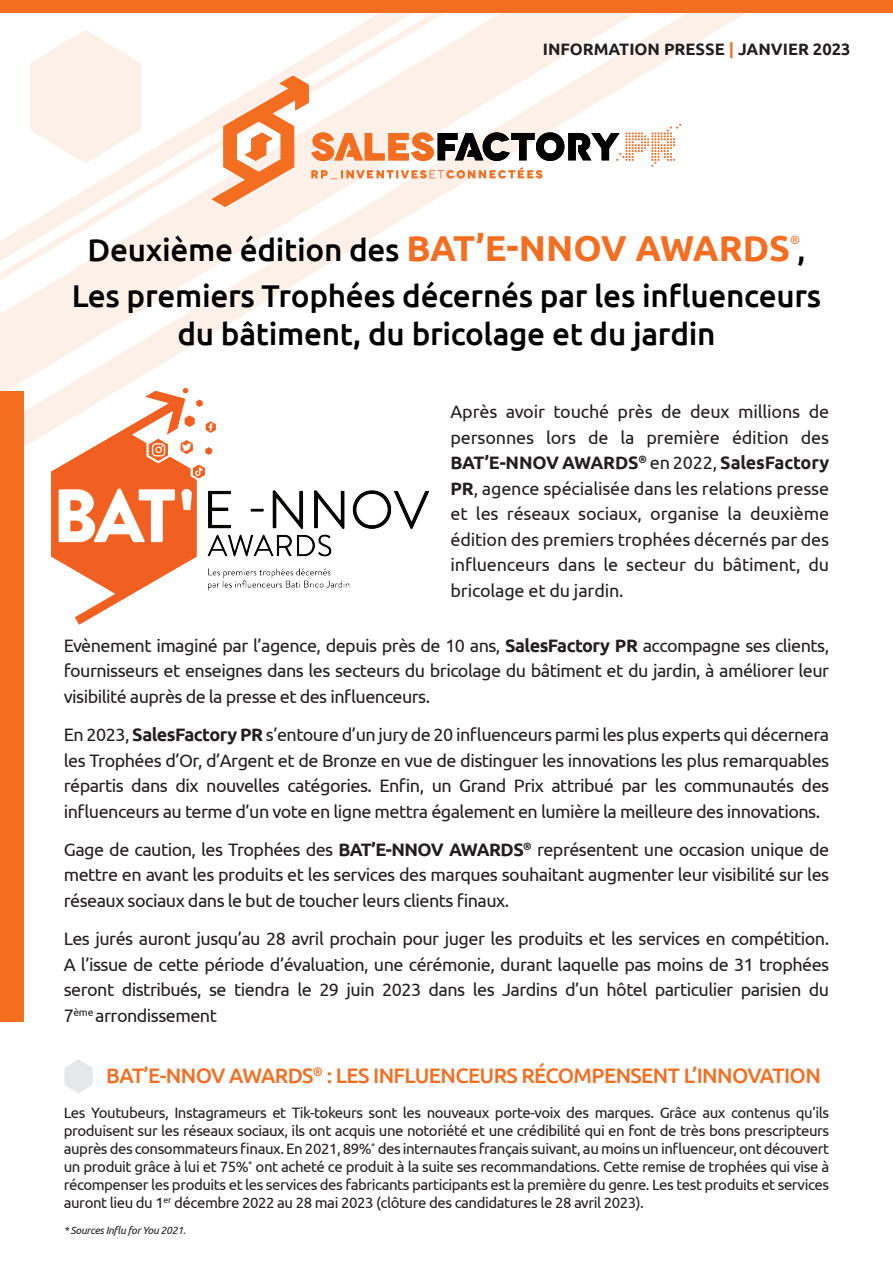
<style>
.page{position:relative;width:893px;height:1263px;background:#fff}
.page>*{position:absolute;margin:0;border:0;box-sizing:border-box;transform-origin:0 0}
.t1{font:500 31.5px/37.5px "Ubuntu";letter-spacing:-.01em;color:#000001;text-align:center}
.t2{font:500 21px "Ubuntu";letter-spacing:-.03em;color:#f36e21}
.t3{font:18px/25.5px "Ubuntu";letter-spacing:-.03em;color:#231f20;text-align:justify}
.t4{font:700 16.5px "Ubuntu";color:#231f20}
.t5{font:15px/18px "Ubuntu";letter-spacing:-.03em;color:#231f20;text-align:justify}
.t6{font:12.3px "Ubuntu";color:#f36e21}
.t7{font:italic 10.5px "Ubuntu";letter-spacing:-.03em;color:#231f20}
.s1{color:#f36e21}
.s2{font-weight:700;font-size:36px;color:#f36e21}
.s3{font-weight:700}
</style>
<div class="page">
<svg style="left:0;top:347px;width:190px;height:182px"></svg>
<svg style="left:0;top:13px;width:745px;height:334px"></svg>
<svg style="left:30px;top:30px;width:111px;height:133px"></svg>
<div style="left:0;top:0;width:893px;height:13px;background:#f36e21"></div>
<svg style="left:212px;top:76px;width:469px;height:131px"></svg>
<div style="left:0;top:391px;width:23px;height:631px;background:#f36e21"></div>
<img style="left:44px;top:379px;width:385px;height:246px">
<svg style="left:65px;top:1059px;width:28px;height:34px"></svg>
<p class="t4" style="left:543px;top:39px;width:309px">INFORMATION PRESSE <span class="s1">|</span> JANVIER 2023</p>
<p class="t1" style="left:87px;top:230px;width:720px">Deuxième édition des <span class="s2">BAT’E-NNOV AWARDS</span> ,</p>
<p class="t6" style="left:790px;top:232px;width:11px">®</p>
<p class="t1" style="left:72px;top:276px;width:751px">Les premiers Trophées décernés par les influenceurs du bâtiment, du bricolage et du jardin</p>
<p class="t3" style="left:450px;top:398px;width:380px">Après avoir touché près de deux millions de personnes lors de la première édition des <span class="s3">BAT’E-NNOV AWARDS</span><sup>®</sup> en 2022, <span class="s3">SalesFactory PR</span>, agence spécialisée dans les relations presse et les réseaux sociaux, organise la deuxième édition des premiers trophées décernés par des influenceurs dans le secteur du bâtiment, du bricolage et du jardin.</p>
<p class="t3" style="left:64px;top:632px;width:767px">Evènement imaginé par l’agence, depuis près de 10 ans, <span class="s3">SalesFactory PR</span> accompagne ses clients, fournisseurs et enseignes dans les secteurs du bricolage du bâtiment et du jardin, à améliorer leur visibilité auprès de la presse et des influenceurs.</p>
<p class="t3" style="left:64px;top:721px;width:767px">En 2023, <span class="s3">SalesFactory PR</span> s’entoure d’un jury de 20 influenceurs parmi les plus experts qui décernera les Trophées d’Or, d’Argent et de Bronze en vue de distinguer les innovations les plus remarquables répartis dans dix nouvelles catégories. Enfin, un Grand Prix attribué par les communautés des influenceurs au terme d’un vote en ligne mettra également en lumière la meilleure des innovations.</p>
<p class="t3" style="left:64px;top:836px;width:767px">Gage de caution, les Trophées des <span class="s3">BAT’E-NNOV AWARDS</span><sup>®</sup> représentent une occasion unique de mettre en avant les produits et les services des marques souhaitant augmenter leur visibilité sur les réseaux sociaux dans le but de toucher leurs clients finaux.</p>
<p class="t3" style="left:64px;top:925px;width:767px">Les jurés auront jusqu’au 28 avril prochain pour juger les produits et les services en compétition.<br>A l’issue de cette période d’évaluation, une cérémonie, durant laquelle pas moins de 31 trophées seront distribués, se tiendra le 29 juin 2023 dans les Jardins d’un hôtel particulier parisien du 7<sup>ème</sup> arrondissement</p>
<p class="t2" style="left:106px;top:1062px;width:716px">BAT’E-NNOV AWARDS<sup>®</sup> : LES INFLUENCEURS RÉCOMPENSENT L’INNOVATION</p>
<p class="t5" style="left:64px;top:1103px;width:767px">Les Youtubeurs, Instagrameurs et Tik-tokeurs sont les nouveaux porte-voix des marques. Grâce aux contenus qu’ils produisent sur les réseaux sociaux, ils ont acquis une notoriété et une crédibilité qui en font de très bons prescripteurs auprès des consommateurs finaux. En 2021, 89%<sup>*</sup> des internautes français suivant, au moins un influenceur, ont découvert un produit grâce à lui et 75%<sup>*</sup> ont acheté ce produit à la suite ses recommandations. Cette remise de trophées qui vise à récompenser les produits et les services des fabricants participants est la première du genre. Les test produits et services auront lieu du 1<sup>er</sup> décembre 2022 au 28 mai 2023 (clôture des candidatures le 28 avril 2023).</p>
<p class="t7" style="left:64px;top:1223px;width:123px">* Sources Influ for You 2021.</p>
</div>
